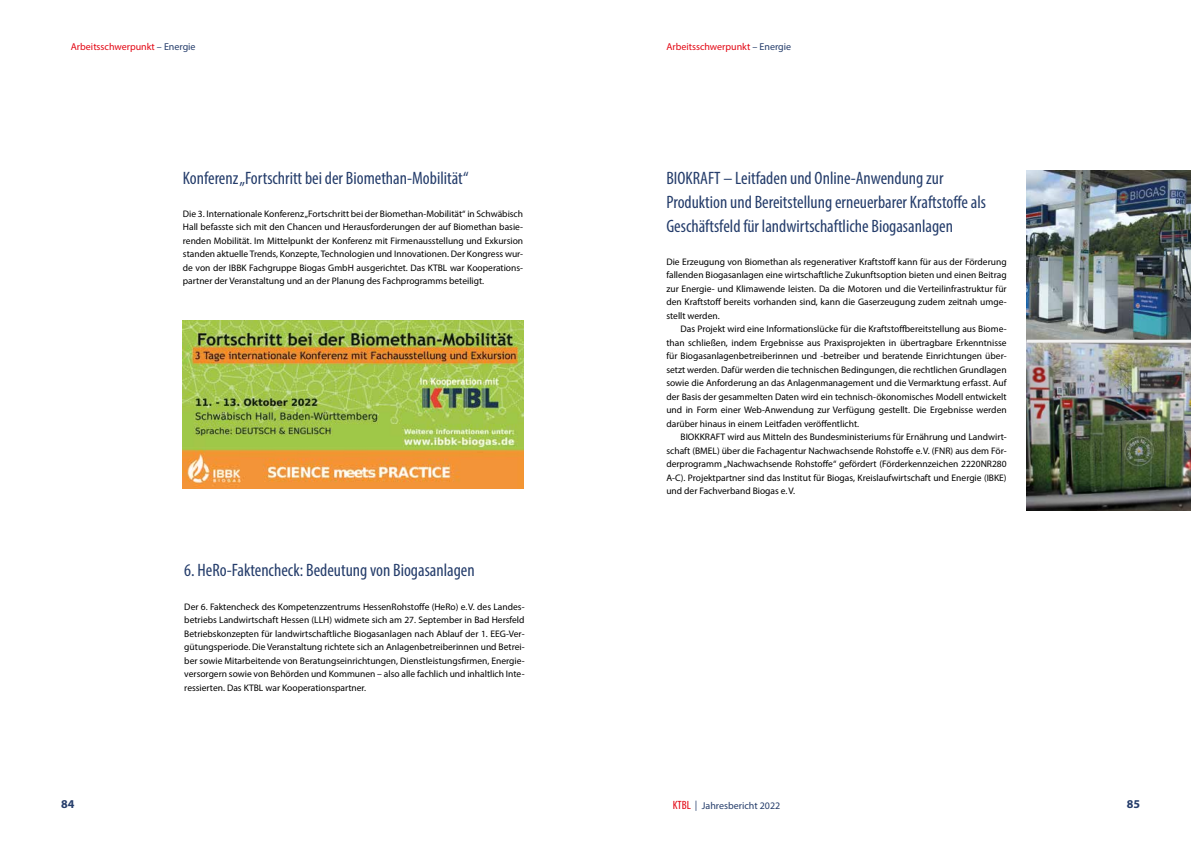
<style>
.page{position:relative;width:1191px;height:842px;background:#fff}
.page>*{position:absolute;margin:0;border:0;box-sizing:border-box;transform-origin:0 0}
.t1{font:condensed 18px/24px "Myriad Pro";color:#253d6b}
.t2{font:700 12px "Myriad Pro";color:#253d6b}
.t3{font:10px "Myriad Pro";color:#e30613}
.t4{font:10px "Myriad Pro";color:#253d6b}
.t5{font:9.5px/13.5px "Myriad Pro";color:#000;text-align:justify}
.s1{color:#253d6b}
.s2{font-stretch:condensed;font-size:12px;color:#e30613}
.s3{font-family:"Rotis Sans Serif Pro"}
</style>
<div class="page">
<img style="left:183px;top:320px;width:340px;height:169px">
<img style="left:1026px;top:170px;width:165px;height:340px">
<hr style="left:1026px;top:340px;width:165px;height:3px;background:#f1f1f1">
<p class="t3" style="left:71px;top:40px;width:126px">Arbeitsschwerpunkt <span class="s1">– Energie</span></p>
<p class="t3" style="left:666px;top:40px;width:126px">Arbeitsschwerpunkt <span class="s1">– Energie</span></p>
<h1 class="t1" style="left:183px;top:165px;width:287px">Konferenz „Fortschritt bei der Biomethan-Mobilität“</h1>
<p class="t5" style="left:183px;top:207px;width:342px">Die 3. Internationale Konferenz „Fortschritt bei der Biomethan-Mobilität“ in Schwäbisch Hall befasste sich mit den Chancen und Herausforderungen der auf Biomethan basie&shy;renden Mobilität. Im Mittelpunkt der Konferenz mit Firmenausstellung und Exkursion standen aktuelle Trends, Konzepte, Technologien und Innovationen. Der Kongress wur&shy;de von der IBBK Fachgruppe Biogas GmbH ausgerichtet. Das KTBL war Kooperations&shy;partner der Veranstaltung und an der Planung des Fachprogramms beteiligt.</p>
<p class="t2" style="left:61px;top:796px;width:15px">84</p>
<h1 class="t1" style="left:184px;top:558px;width:292px">6. HeRo-Faktencheck: Bedeutung von Biogasanlagen</h1>
<p class="t5" style="left:184px;top:599px;width:342px">Der 6. Faktencheck des Kompetenzzentrums HessenRohstoffe (HeRo) e.V. des Landes&shy;betriebs Landwirtschaft Hessen (LLH) widmete sich am 27. September in Bad Hersfeld Betriebskonzepten für landwirtschaftliche Biogasanlagen nach Ablauf der 1. EEG-Ver&shy;gütungsperiode. Die Veranstaltung richtete sich an Anlagenbetreiberinnen und Betrei&shy;ber sowie Mitarbeitende von Beratungseinrichtungen, Dienstleistungsfirmen, Energie&shy;versorgern sowie von Behörden und Kommunen – also alle fachlich und inhaltlich Inte&shy;ressierten. Das KTBL war Kooperationspartner.</p>
<h1 class="t1" style="left:666px;top:165px;width:321px">BIOKRAFT – Leitfaden und Online-Anwendung zur<br>Produktion und Bereitstellung erneuerbarer Kraftstoffe als<br>Geschäftsfeld für landwirtschaftliche Biogasanlagen</h1>
<p class="t5" style="left:666px;top:255px;width:342px">Die Erzeugung von Biomethan als regenerativer Kraftstoff kann für aus der Förderung fallenden Biogasanlagen eine wirtschaftliche Zukunftsoption bieten und einen Beitrag zur Energie- und Klimawende leisten. Da die Motoren und die Verteilinfrastruktur für den Kraftstoff bereits vorhanden sind, kann die Gaserzeugung zudem zeitnah umge&shy;stellt werden.</p>
<p class="t5" style="left:666px;top:322px;width:342px;text-indent:14px">Das Projekt wird eine Informationslücke für die Kraftstoffbereitstellung aus Biome&shy;than schließen, indem Ergebnisse aus Praxisprojekten in übertragbare Erkenntnisse für Biogasanlagenbetreiberinnen und -betreiber und beratende Einrichtungen über&shy;setzt werden. Dafür werden die technischen Bedingungen, die rechtlichen Grundlagen sowie die Anforderung an das Anlagenmanagement und die Vermarktung erfasst. Auf der Basis der gesammelten Daten wird ein technisch-ökonomisches Modell entwickelt und in Form einer Web-Anwendung zur Verfügung gestellt. Die Ergebnisse werden darüber hinaus in einem Leitfaden veröffentlicht.</p>
<p class="t5" style="left:666px;top:430px;width:342px;text-indent:14px">BIOKKRAFT wird aus Mitteln des Bundesministeriums für Ernährung und Landwirt&shy;schaft (BMEL) über die Fachagentur Nachwachsende Rohstoffe e.V. (FNR) aus dem För&shy;derprogramm „Nachwachsende Rohstoffe“ gefördert (Förderkennzeichen 2220NR280<br>A-C). Projektpartner sind das Institut für Biogas, Kreislaufwirtschaft und Energie (IBKE) und der Fachverband Biogas e.V.</p>
<p class="t4" style="left:673px;top:799px;width:109px"><span class="s2">KTBL</span> <span class="s3">|</span> Jahresbericht 2022</p>
<p class="t2" style="left:1126px;top:796px;width:15px">85</p>
</div>
